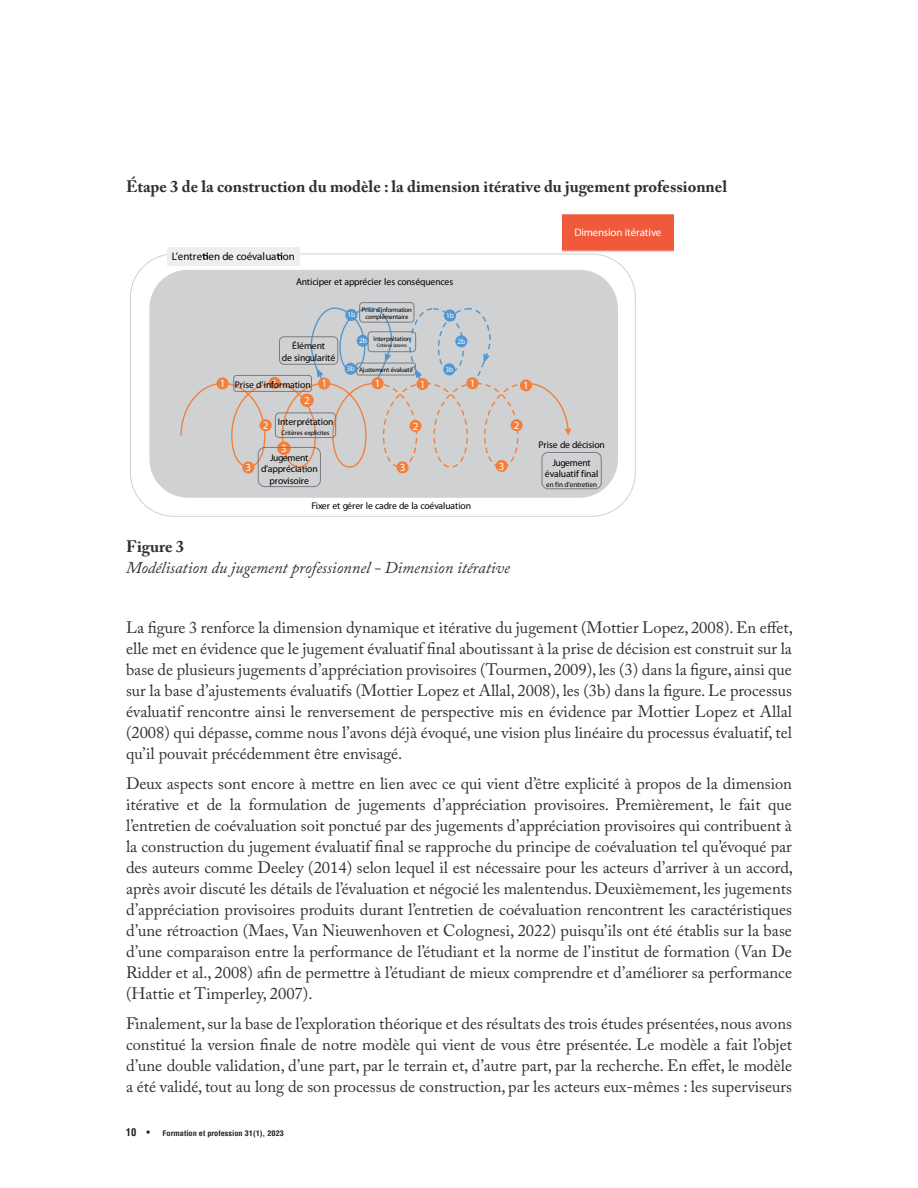
<style>
.page{position:relative;width:918px;height:1188px;background:#fff}
.page>*{position:absolute;margin:0;border:0;box-sizing:border-box;transform-origin:0 0}
.t1{font:16.5px/21px "Adobe Caslon Pro";color:#312f30;text-align:justify}
.t2{font:700 16.5px "Adobe Caslon Pro";color:#312f30}
.t3{font:italic 16.5px "Adobe Caslon Pro";color:#312f30}
.t4{font:10.95px "Myriad Pro";letter-spacing:-.005em;color:#fff}
.t5{font:10.95px "Myriad Pro";letter-spacing:-.01em;color:#000}
.t6{font:700 condensed 10.5px "Helvetica";color:#231f20}
.t7{font:9.75px/11.6px "Myriad Pro";letter-spacing:-.01em;color:#000;text-align:center}
.t8{font:700 condensed 7.5px "Helvetica";color:#231f20;scale:1.1 1}
.t9{font:7.35px "Myriad Pro";color:#000}
.t10{font:7.35px "Myriad Pro";color:#fff}
.t11{font:6.6px/7.4px "Myriad Pro";letter-spacing:-.02em;color:#000;text-align:center}
.t12{font:6.6px "Myriad Pro";color:#000}
.t13{font:4.8px "Myriad Pro";color:#000}
.s1{font-weight:400}
</style>
<div class="page">
<svg style="left:130px;top:253px;width:506px;height:262px"></svg>
<div style="left:150px;top:270px;width:467px;height:227px;background:#cfd1d2;border-radius:38px"></div>
<div style="left:150px;top:270px;width:468px;height:227px;border:1px solid #cfd1d2;border-radius:38px"></div>
<div style="left:542px;top:452px;width:59px;height:37px;border:1px solid #7a7c81;border-radius:6px"></div>
<div style="left:167px;top:247px;width:133px;height:18px;background:#edefef"></div>
<div style="left:360px;top:302px;width:54px;height:20px;border:1px solid #7a7c81;border-radius:3px"></div>
<svg style="left:561px;top:214px;width:114px;height:38px;background:#f06244"></svg>
<div style="left:258px;top:447px;width:63px;height:40px;border:1px solid #7a7c81;border-radius:7px"></div>
<svg style="left:180px;top:307px;width:391px;height:171px"></svg>
<p class="t2" style="left:126px;top:177px;width:603px">Étape 3 de la construction du modèle : la dimension itérative du jugement professionnel</p>
<p class="t5" style="left:172px;top:249px;width:124px">L’entre en de coévalua on</p>
<p class="t7" style="left:296px;top:276px;width:158px">Anticiper et apprécier les conséquences</p>
<p class="t4" style="left:220px;top:377px;width:7px">1</p>
<p class="t11" style="left:362px;top:306px;width:52px">Prise d’information complémentaire</p>
<p class="t10" style="left:348px;top:310px;width:9px">1b</p>
<p class="t10" style="left:446px;top:311px;width:9px">1b</p>
<p class="t7" style="left:282px;top:340px;width:55px">Élément<br>de singularité</p>
<p class="t11" style="left:374px;top:335px;width:39px">Interprétation</p>
<p class="t13" style="left:377px;top:342px;width:32px">Critères latents</p>
<p class="t10" style="left:359px;top:336px;width:9px">2b</p>
<p class="t10" style="left:458px;top:337px;width:9px">2b</p>
<p class="t10" style="left:347px;top:364px;width:9px">3b</p>
<p class="t11" style="left:359px;top:366px;width:56px">Ajustement évaluatif</p>
<p class="t10" style="left:445px;top:365px;width:9px">3b</p>
<p class="t4" style="left:272px;top:376px;width:7px">1</p>
<p class="t7" style="left:235px;top:378px;width:77px">Prise d’information</p>
<p class="t4" style="left:321px;top:377px;width:7px">1</p>
<p class="t4" style="left:375px;top:377px;width:7px">1</p>
<p class="t4" style="left:420px;top:377px;width:7px">1</p>
<p class="t4" style="left:470px;top:377px;width:7px">1</p>
<p class="t4" style="left:304px;top:394px;width:7px">2</p>
<p class="t4" style="left:263px;top:419px;width:7px">2</p>
<p class="t7" style="left:278px;top:416px;width:57px">Interprétation</p>
<p class="t12" style="left:282px;top:428px;width:50px">Critères explicites</p>
<p class="t4" style="left:413px;top:419px;width:7px">2</p>
<p class="t4" style="left:246px;top:461px;width:7px">3</p>
<p class="t4" style="left:281px;top:441px;width:7px">3</p>
<p class="t7" style="left:261px;top:451px;width:58px">Jugement d’apprécia on provisoire</p>
<p class="t4" style="left:400px;top:461px;width:7px">3</p>
<p class="t7" style="left:311px;top:499px;width:161px">Fixer et gérer le cadre de la coévaluation</p>
<p class="t4" style="left:523px;top:379px;width:7px">1</p>
<p class="t4" style="left:514px;top:419px;width:7px">2</p>
<p class="t4" style="left:499px;top:459px;width:7px">3</p>
<p class="t2" style="left:126px;top:537px;width:60px">Figure 3</p>
<p class="t3" style="left:126px;top:558px;width:385px">Modélisation du jugement professionnel - Dimension itérative</p>
<p class="t4" style="left:575px;top:226px;width:88px">Dimension itérative</p>
<p class="t7" style="left:539px;top:438px;width:68px">Prise de décision</p>
<p class="t7" style="left:545px;top:456px;width:55px">Jugement évaluatif final</p>
<p class="t9" style="left:546px;top:480px;width:53px">en fin d’entretien</p>
<p class="t1" style="left:126px;top:617px;width:669px">La figure 3 renforce la dimension dynamique et itérative du jugement (Mottier Lopez, 2008). En effet, elle met en évidence que le jugement évaluatif final aboutissant à la prise de décision est construit sur la base de plusieurs jugements d’appréciation provisoires (Tourmen, 2009), les (3) dans la figure, ainsi que sur la base d’ajustements évaluatifs (Mottier Lopez et Allal, 2008), les (3b) dans la figure. Le processus évaluatif rencontre ainsi le renversement de perspective mis en évidence par Mottier Lopez et Allal (2008) qui dépasse, comme nous l’avons déjà évoqué, une vision plus linéaire du processus évaluatif, tel qu’il pouvait précédemment être envisagé.</p>
<p class="t1" style="left:126px;top:773px;width:669px">Deux aspects sont encore à mettre en lien avec ce qui vient d’être explicité à propos de la dimension itérative et de la formulation de jugements d’appréciation provisoires. Premièrement, le fait que l’entretien de coévaluation soit ponctué par des jugements d’appréciation provisoires qui contribuent à la construction du jugement évaluatif final se rapproche du principe de coévaluation tel qu’évoqué par des auteurs comme Deeley (2014) selon lequel il est nécessaire pour les acteurs d’arriver à un accord, après avoir discuté les détails de l’évaluation et négocié les malentendus. Deuxièmement, les jugements d’appréciation provisoires produits durant l’entretien de coévaluation rencontrent les caractéristiques d’une rétroaction (Maes, Van Nieuwenhoven et Colognesi, 2022) puisqu’ils ont été établis sur la base d’une comparaison entre la performance de l’étudiant et la norme de l’institut de formation (Van De Ridder et al., 2008) afin de permettre à l’étudiant de mieux comprendre et d’améliorer sa performance (Hattie et Timperley, 2007).</p>
<p class="t1" style="left:126px;top:1013px;width:668px">Finalement, sur la base de l’exploration théorique et des résultats des trois études présentées, nous avons constitué la version finale de notre modèle qui vient de vous être présentée. Le modèle a fait l’objet d’une double validation, d’une part, par le terrain et, d’autre part, par la recherche. En effet, le modèle a été validé, tout au long de son processus de construction, par les acteurs eux-mêmes : les superviseurs</p>
<p class="t6" style="left:126px;top:1125px;width:26px">10 <span class="s1">•</span></p>
<p class="t8" style="left:163px;top:1128px;width:112px">Formation et profession 31(1), 2023</p>
</div>
